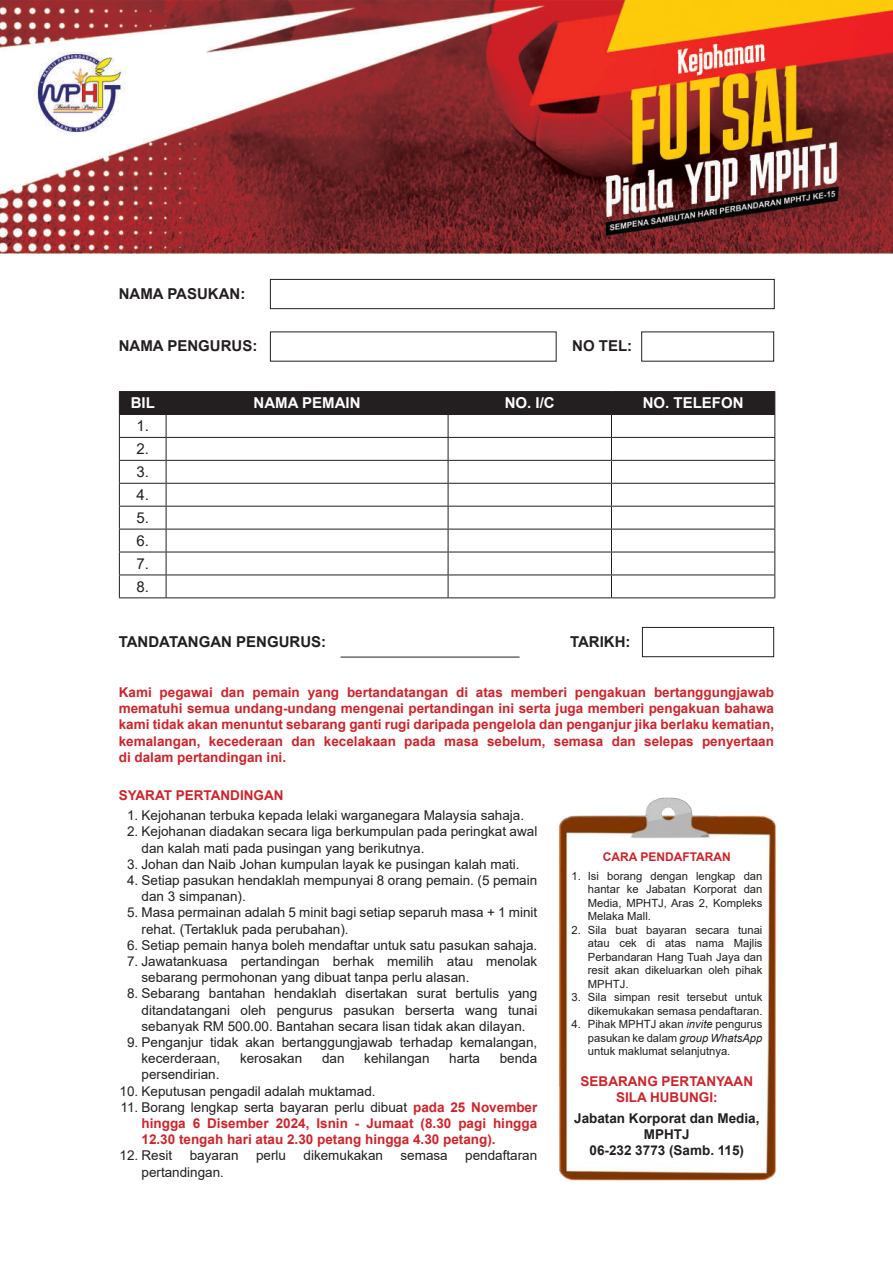
<style>
.page{position:relative;width:893px;height:1263px;background:#fff}
.page>*{position:absolute;margin:0;border:0;box-sizing:border-box;transform-origin:0 0}
.t1{font:700 15px "Arial";color:#231f20}
.t2{font:700 15px "Arial";color:#fff}
.t3{font:15px/23px "Arial";color:#231f20;text-align:justify}
.t4{font:13.5px/16.2px "Arial";color:#231f20}
.t5{font:700 13.5px/16.2px "Arial";color:#d1232a;text-align:justify}
.t6{font:700 13.5px/16.2px "Arial";color:#231f20;text-align:center}
.t7{font:700 12px "Arial";color:#d1232a}
.t8{font:11.25px/13.5px "Arial";color:#231f20}
.s1{font-weight:700;color:#d1232a}
.s2{font-style:italic}
</style>
<div class="page">
<img style="left:0;top:0;width:893px;height:658px">
<div style="left:270px;top:279px;width:504px;height:30px;background:#fff"></div>
<div style="left:270px;top:279px;width:505px;height:30px;border:1px solid #231f20"></div>
<div style="left:270px;top:332px;width:286px;height:29px;background:#fff"></div>
<div style="left:642px;top:332px;width:132px;height:29px;background:#fff"></div>
<hr style="left:119px;top:391px;width:47px;height:1px;background:#231f20">
<hr style="left:166px;top:391px;width:282px;height:1px;background:#231f20">
<hr style="left:448px;top:391px;width:163px;height:1px;background:#231f20">
<hr style="left:611px;top:391px;width:164px;height:1px;background:#231f20">
<svg style="left:119px;top:392px;width:656px;height:205px"></svg>
<hr style="left:119px;top:597px;width:47px;height:1px;background:#231f20">
<hr style="left:166px;top:597px;width:282px;height:1px;background:#231f20">
<hr style="left:448px;top:597px;width:163px;height:1px;background:#231f20">
<hr style="left:611px;top:597px;width:164px;height:1px;background:#231f20">
<div style="left:642px;top:627px;width:132px;height:30px;background:#fff"></div>
<div style="left:642px;top:627px;width:132px;height:30px;border:1px solid #231f20"></div>
<hr style="left:341px;top:657px;width:178px;height:1px;background:#231f20">
<img style="left:558px;top:797px;width:218px;height:384px">
<p class="t1" style="left:119px;top:283px;width:128px">NAMA PASUKAN:</p>
<p class="t1" style="left:119px;top:335px;width:140px">NAMA PENGURUS:</p>
<p class="t1" style="left:572px;top:335px;width:62px">NO TEL:</p>
<p class="t2" style="left:131px;top:393px;width:26px">BIL</p>
<p class="t2" style="left:254px;top:393px;width:108px">NAMA PEMAIN</p>
<p class="t2" style="left:505px;top:393px;width:52px">NO. I/C</p>
<p class="t2" style="left:643px;top:393px;width:102px">NO. TELEFON</p>
<p class="t3" style="left:136px;top:415px;width:14px">1.<br>2.<br>3.<br>4.<br>5.<br>6.<br>7.<br>8.</p>
<p class="t1" style="left:119px;top:631px;width:209px">TANDATANGAN PENGURUS:</p>
<p class="t1" style="left:570px;top:631px;width:62px">TARIKH:</p>
<p class="t5" style="left:119px;top:684px;width:657px">Kami pegawai dan pemain yang bertandatangan di atas memberi pengakuan bertanggungjawab mematuhi semua undang-undang mengenai pertandingan ini serta juga memberi pengakuan bahawa kami tidak akan menuntut sebarang ganti rugi daripada pengelola dan penganjur jika berlaku kematian, kemalangan, kecederaan dan kecelakaan pada masa sebelum, semasa dan selepas penyertaan di dalam pertandingan ini.</p>
<p class="t5" style="left:119px;top:787px;width:166px">SYARAT PERTANDINGAN</p>
<p class="t4" style="left:127px;top:807px;width:399px">1. Kejohanan terbuka kepada lelaki warganegara Malaysia sahaja.</p>
<p class="t4" style="left:127px;top:823px;width:412px">2. Kejohanan diadakan secara liga berkumpulan pada peringkat awal</p>
<p class="t4" style="left:127px;top:856px;width:394px">3. Johan dan Naib Johan kumpulan layak ke pusingan kalah mati.</p>
<p class="t4" style="left:127px;top:872px;width:412px">4. Setiap pasukan hendaklah mempunyai 8 orang pemain. (5 pemain</p>
<p class="t4" style="left:127px;top:904px;width:412px">5. Masa permainan adalah 5 minit bagi setiap separuh masa + 1 minit</p>
<p class="t4" style="left:127px;top:937px;width:412px">6. Setiap pemain hanya boleh mendaftar untuk satu pasukan sahaja.</p>
<p class="t4" style="left:127px;top:953px;width:412px">7. Jawatankuasa pertandingan berhak memilih atau menolak</p>
<p class="t4" style="left:127px;top:985px;width:412px">8. Sebarang bantahan hendaklah disertakan surat bertulis yang</p>
<p class="t4" style="left:127px;top:1034px;width:412px">9. Penganjur tidak akan bertanggungjawab terhadap kemalangan,</p>
<p class="t4" style="left:119px;top:1083px;width:258px">10. Keputusan pengadil adalah muktamad.</p>
<p class="t4" style="left:120px;top:1099px;width:418px">11. Borang lengkap serta bayaran perlu dibuat <span class="s1">pada 25 November</span></p>
<p class="t4" style="left:119px;top:1147px;width:54px">12. Resit</p>
<p class="t4" style="left:141px;top:840px;width:284px">dan kalah mati pada pusingan yang berikutnya.</p>
<p class="t4" style="left:141px;top:888px;width:106px">dan 3 simpanan).</p>
<p class="t4" style="left:141px;top:921px;width:209px">rehat. (Tertakluk pada perubahan).</p>
<p class="t4" style="left:141px;top:969px;width:329px">sebarang permohonan yang dibuat tanpa perlu alasan.</p>
<p class="t4" style="left:141px;top:1002px;width:397px">ditandatangani oleh pengurus pasukan berserta wang tunai sebanyak RM 500.00. Bantahan secara lisan tidak akan dilayan.</p>
<p class="t4" style="left:141px;top:1050px;width:80px">kecerderaan,</p>
<p class="t4" style="left:240px;top:1050px;width:64px">kerosakan</p>
<p class="t4" style="left:322px;top:1050px;width:24px">dan</p>
<p class="t4" style="left:364px;top:1050px;width:67px">kehilangan</p>
<p class="t4" style="left:449px;top:1050px;width:32px">harta</p>
<p class="t4" style="left:500px;top:1050px;width:39px">benda</p>
<p class="t4" style="left:141px;top:1066px;width:80px">persendirian.</p>
<p class="t5" style="left:141px;top:1115px;width:397px">hingga 6 Disember 2024, Isnin - Jumaat (8.30 pagi hingga<br>12.30 tengah hari atau 2.30 petang hingga 4.30 petang).</p>
<p class="t4" style="left:190px;top:1147px;width:50px">bayaran</p>
<p class="t4" style="left:256px;top:1147px;width:32px">perlu</p>
<p class="t4" style="left:303px;top:1147px;width:81px">dikemukakan</p>
<p class="t4" style="left:400px;top:1147px;width:49px">semasa</p>
<p class="t4" style="left:465px;top:1147px;width:74px">pendaftaran</p>
<p class="t4" style="left:141px;top:1164px;width:84px">pertandingan.</p>
<p class="t7" style="left:603px;top:848px;width:129px">CARA PENDAFTARAN</p>
<p class="t8" style="left:572px;top:869px;width:11px">1.</p>
<p class="t8" style="left:588px;top:869px;width:176px">Isi borang dengan lengkap dan hantar ke Jabatan Korporat dan<br>Media, MPHTJ, Aras 2, Kompleks<br>Melaka Mall.<br>Sila buat bayaran secara tunai atau cek di atas nama Majlis<br>Perbandaran Hang Tuah Jaya dan resit akan dikeluarkan oleh pihak<br>MPHTJ.<br>Sila simpan resit tersebut untuk dikemukakan semasa pendaftaran.<br>Pihak MPHTJ akan <span class="s2">invite</span> pengurus pasukan ke dalam <span class="s2">group WhatsApp </span>untuk maklumat selanjutnya.</p>
<p class="t8" style="left:572px;top:923px;width:11px">2.</p>
<p class="t8" style="left:572px;top:990px;width:11px">3.</p>
<p class="t8" style="left:572px;top:1017px;width:11px">4.</p>
<p class="t5" style="left:581px;top:1073px;width:174px;text-align:center">SEBARANG PERTANYAAN<br>SILA HUBUNGI:</p>
<p class="t6" style="left:574px;top:1110px;width:187px">Jabatan Korporat dan Media,<br>MPHTJ<br>06-232 3773 (Samb. 115)</p>
</div>
